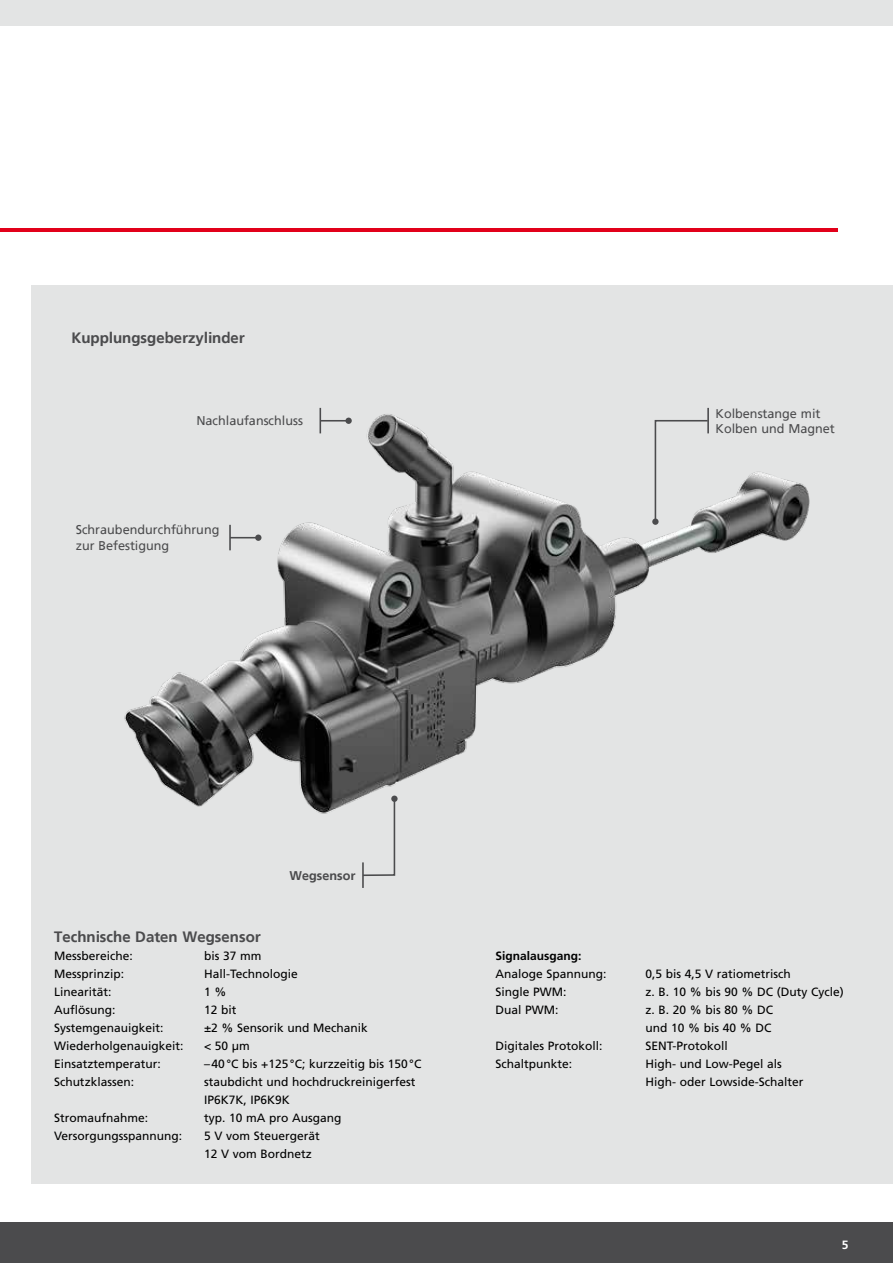
<style>
.page{position:relative;width:893px;height:1263px;background:#fff}
.page>*{position:absolute;margin:0;border:0;box-sizing:border-box;transform-origin:0 0}
.t1{font:700 15px "Frutiger Linotype";color:#4b4b4d}
.t2{font:12.6px/15.8px "Frutiger Linotype";color:#4b4b4d}
.t3{font:700 12.6px "Frutiger Linotype";color:#4b4b4d}
.t4{font:12px/18px "Frutiger LT Std";color:#000}
.t5{font:700 12px "Frutiger LT Std";color:#000}
.t6{font:700 12px "Frutiger LT Com";color:#fff}
</style>
<div class="page">
<div style="left:32px;top:285px;width:861px;height:898px;background:#e3e4e4"></div>
<div style="left:0;top:1222px;width:893px;height:41px;background:#4b4b4d"></div>
<div style="left:0;top:0;width:893px;height:26px;background:#e3e4e4"></div>
<img style="left:31px;top:385px;width:779px;height:489px">
<hr style="left:0;top:229px;width:838px;height:3px;background:#e2001a">
<hr style="left:707px;top:408px;width:2px;height:25px;background:#4b4b4d">
<svg style="left:654px;top:419px;width:55px;height:104px"></svg>
<div style="left:652px;top:518px;width:7px;height:7px;background:#4b4b4d;border-radius:50%"></div>
<svg style="left:321px;top:420px;width:24px;height:1px"></svg>
<div style="left:345px;top:418px;width:7px;height:6px;background:#4b4b4d;border-radius:50%"></div>
<hr style="left:319px;top:408px;width:2px;height:25px;background:#4b4b4d">
<svg style="left:231px;top:537px;width:24px;height:1px"></svg>
<div style="left:255px;top:534px;width:6px;height:7px;background:#4b4b4d;border-radius:50%"></div>
<hr style="left:229px;top:525px;width:2px;height:25px;background:#4b4b4d">
<svg style="left:361px;top:797px;width:35px;height:79px"></svg>
<div style="left:391px;top:795px;width:7px;height:7px;background:#4b4b4d;border-radius:50%"></div>
<hr style="left:362px;top:862px;width:2px;height:26px;background:#4b4b4d">
<p class="t1" style="left:71px;top:328px;width:175px">Kupplungsgeberzylinder</p>
<p class="t2" style="left:196px;top:413px;width:108px">Nachlaufanschluss</p>
<p class="t2" style="left:76px;top:522px;width:145px">Schraubendurchführung zur Befestigung</p>
<p class="t2" style="left:716px;top:405px;width:121px">Kolbenstange mit<br>Kolben und Magnet</p>
<p class="t3" style="left:290px;top:868px;width:67px">Wegsensor</p>
<p class="t1" style="left:54px;top:927px;width:208px">Technische Daten Wegsensor</p>
<p class="t4" style="left:54px;top:947px;width:80px">Messbereiche:</p>
<p class="t4" style="left:204px;top:947px;width:59px">bis 37 mm</p>
<p class="t4" style="left:54px;top:965px;width:72px">Messprinzip:</p>
<p class="t4" style="left:204px;top:965px;width:95px">Hall-Technologie</p>
<p class="t4" style="left:54px;top:983px;width:59px">Linearität:</p>
<p class="t4" style="left:204px;top:983px;width:24px">1 %</p>
<p class="t4" style="left:54px;top:1001px;width:63px">Auflösung:</p>
<p class="t4" style="left:204px;top:1001px;width:34px">12 bit</p>
<p class="t4" style="left:54px;top:1019px;width:111px">Systemgenauigkeit:</p>
<p class="t4" style="left:204px;top:1019px;width:165px">±2 % Sensorik und Mechanik</p>
<p class="t4" style="left:54px;top:1037px;width:131px">Wiederholgenauigkeit:</p>
<p class="t4" style="left:204px;top:1037px;width:47px">&lt; 50 μm</p>
<p class="t4" style="left:54px;top:1055px;width:108px">Einsatztemperatur:</p>
<p class="t4" style="left:204px;top:1055px;width:219px">–40°C bis +125°C; kurzzeitig bis 150°C</p>
<p class="t4" style="left:54px;top:1073px;width:82px">Schutzklassen:</p>
<p class="t4" style="left:204px;top:1073px;width:213px">staubdicht und hochdruckreinigerfest<br>IP6K7K, IP6K9K</p>
<p class="t4" style="left:54px;top:1109px;width:96px">Stromaufnahme:</p>
<p class="t4" style="left:204px;top:1109px;width:139px">typ. 10 mA pro Ausgang</p>
<p class="t4" style="left:54px;top:1127px;width:130px">Versorgungsspannung:</p>
<p class="t4" style="left:204px;top:1127px;width:117px">5 V vom Steuergerät<br>12 V vom Bordnetz</p>
<p class="t5" style="left:495px;top:948px;width:88px">Signalausgang:</p>
<p class="t4" style="left:495px;top:964px;width:113px">Analoge Spannung:</p>
<p class="t4" style="left:645px;top:964px;width:147px">0,5 bis 4,5 V ratiometrisch</p>
<p class="t4" style="left:495px;top:982px;width:73px">Single PWM:</p>
<p class="t4" style="left:645px;top:982px;width:200px">z. B. 10 % bis 90 % DC (Duty Cycle)</p>
<p class="t4" style="left:495px;top:1000px;width:65px">Dual PWM:</p>
<p class="t4" style="left:645px;top:1000px;width:129px">z. B. 20 % bis 80 % DC und 10 % bis 40 % DC</p>
<p class="t4" style="left:495px;top:1036px;width:109px">Digitales Protokoll:</p>
<p class="t4" style="left:645px;top:1036px;width:84px">SENT-Protokoll</p>
<p class="t4" style="left:495px;top:1054px;width:78px">Schaltpunkte:</p>
<p class="t4" style="left:645px;top:1054px;width:160px">High- und Low-Pegel als<br>High- oder Lowside-Schalter</p>
<p class="t6" style="left:842px;top:1237px;width:8px">5</p>
</div>
